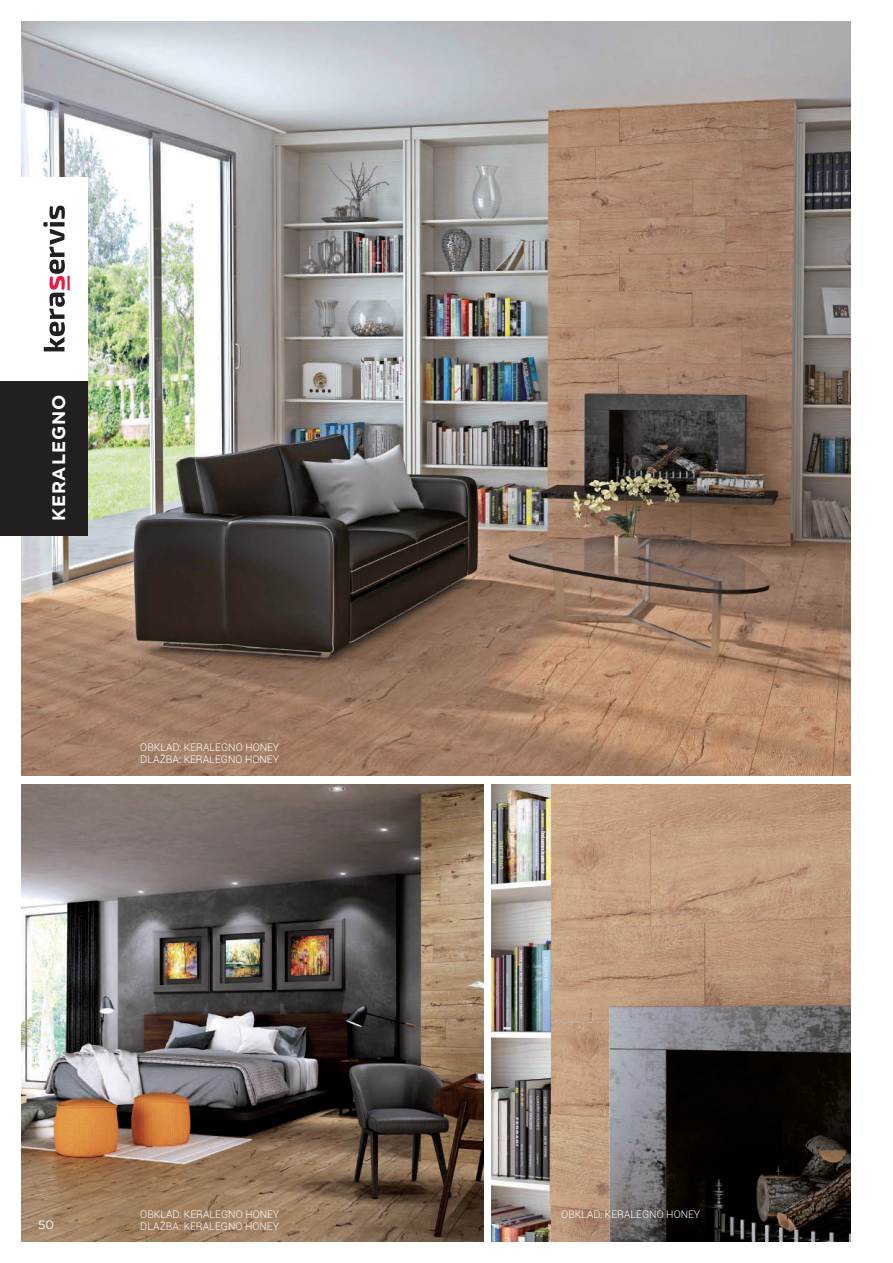
<style>
.page{position:relative;width:893px;height:1263px;background:#fff}
.page>*{position:absolute;margin:0;border:0;box-sizing:border-box;transform-origin:0 0}
.t1{font:700 18px "Gotham";letter-spacing:.05em;color:#fff}
.t2{font:12px "Gotham";color:#fff}
.t3{font:300 10.5px/12px "Roboto";color:#fff}
</style>
<div class="page">
<img style="left:21px;top:784px;width:462px;height:458px">
<img style="left:21px;top:21px;width:829px;height:755px">
<div style="left:0;top:381px;width:87px;height:155px;background:#231f20"></div>
<div style="left:0;top:177px;width:87px;height:204px;background:#fff"></div>
<img style="left:492px;top:784px;width:358px;height:458px">
<svg style="left:43px;top:206px;width:27px;height:145px"></svg>
<h1 class="t1" style="left:48px;top:521px;width:128px;rotate:-90deg">KERALEGNO</h1>
<p class="t3" style="left:140px;top:741px;width:141px">OBKLAD: KERALEGNO HONEY<br>DLAŽBA: KERALEGNO HONEY</p>
<p class="t2" style="left:38px;top:1218px;width:17px">50</p>
<p class="t3" style="left:140px;top:1207px;width:141px">OBKLAD: KERALEGNO HONEY<br>DLAŽBA: KERALEGNO HONEY</p>
<p class="t3" style="left:561px;top:1207px;width:141px">OBKLAD: KERALEGNO HONEY</p>
</div>
